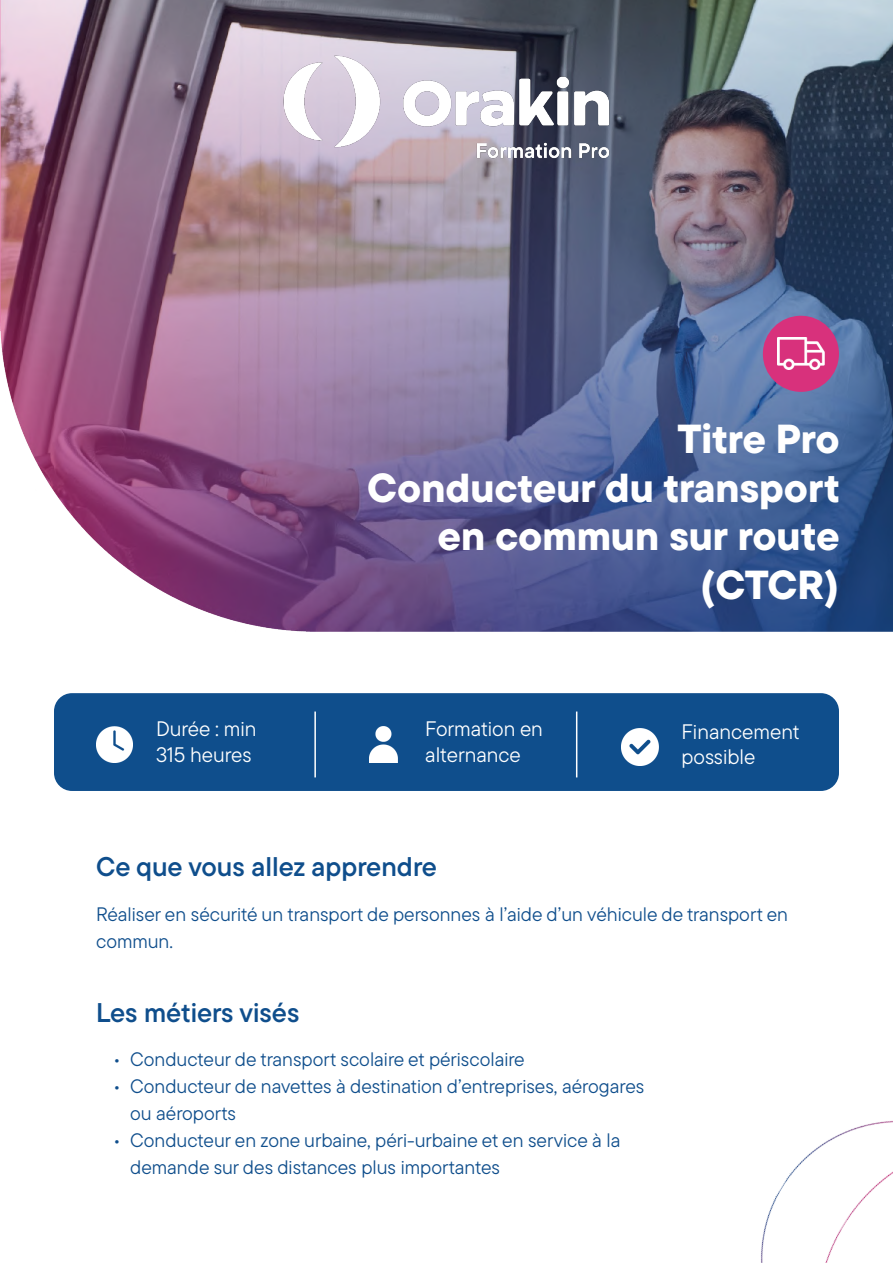
<style>
.page{position:relative;width:893px;height:1263px;background:#fff}
.page>*{position:absolute;margin:0;border:0;box-sizing:border-box;transform-origin:0 0}
.t1{font:800 40.5px "TT Commons Pro";color:#fff}
.t2{font:27px "TT Commons Pro Db";color:#0f4e8c}
.t3{font:21px/25.2px "TT Commons Pro";color:#fff}
.t4{font:19.5px/27px "TT Commons Pro";color:#0f4e8c}
</style>
<div class="page">
<img style="left:0;top:0;width:893px;height:631px">
<img style="left:260px;top:32px;width:373px;height:151px">
<div style="left:763px;top:316px;width:76px;height:76px;background:#d8317c;border-radius:50%"></div>
<img style="left:777px;top:338px;width:47px;height:32px">
<div style="left:54px;top:693px;width:785px;height:98px;background:#0f4e8c;border-radius:18px"></div>
<hr style="left:314px;top:711px;width:2px;height:66px;background:#fff">
<hr style="left:576px;top:711px;width:1px;height:66px;background:#fff">
<img style="left:96px;top:726px;width:37px;height:37px">
<img style="left:369px;top:726px;width:29px;height:37px">
<img style="left:621px;top:729px;width:37px;height:36px">
<img style="left:761px;top:1120px;width:132px;height:143px">
<p class="t3" style="left:156px;top:716px;width:102px">Durée : min</p>
<p class="t3" style="left:156px;top:741px;width:97px">315 heures</p>
<p class="t1" style="left:678px;top:407px;width:164px">Titre Pro</p>
<p class="t1" style="left:367px;top:456px;width:474px">Conducteur du transport</p>
<p class="t1" style="left:438px;top:504px;width:404px">en commun sur route</p>
<p class="t1" style="left:701px;top:553px;width:140px">(CTCR)</p>
<p class="t3" style="left:425px;top:716px;width:119px">Formation en alternance</p>
<p class="t3" style="left:681px;top:719px;width:119px">Financement possible</p>
<p class="t2" style="left:96px;top:847px;width:342px">Ce que vous allez apprendre</p>
<p class="t4" style="left:96px;top:900px;width:693px">Réaliser en sécurité un transport de personnes à l’aide d’un véhicule de transport en commun.</p>
<p class="t2" style="left:96px;top:992px;width:205px">Les métiers visés</p>
<p class="t4" style="left:113px;top:1045px;width:413px">• Conducteur de transport scolaire et périscolaire</p>
<p class="t4" style="left:130px;top:1072px;width:516px;text-indent:-17px">• Conducteur de navettes à destination d’entreprises, aérogares ou aéroports</p>
<p class="t4" style="left:130px;top:1126px;width:492px;text-indent:-17px">• Conducteur en zone urbaine, péri-urbaine et en service à la demande sur des distances plus importantes</p>
</div>
